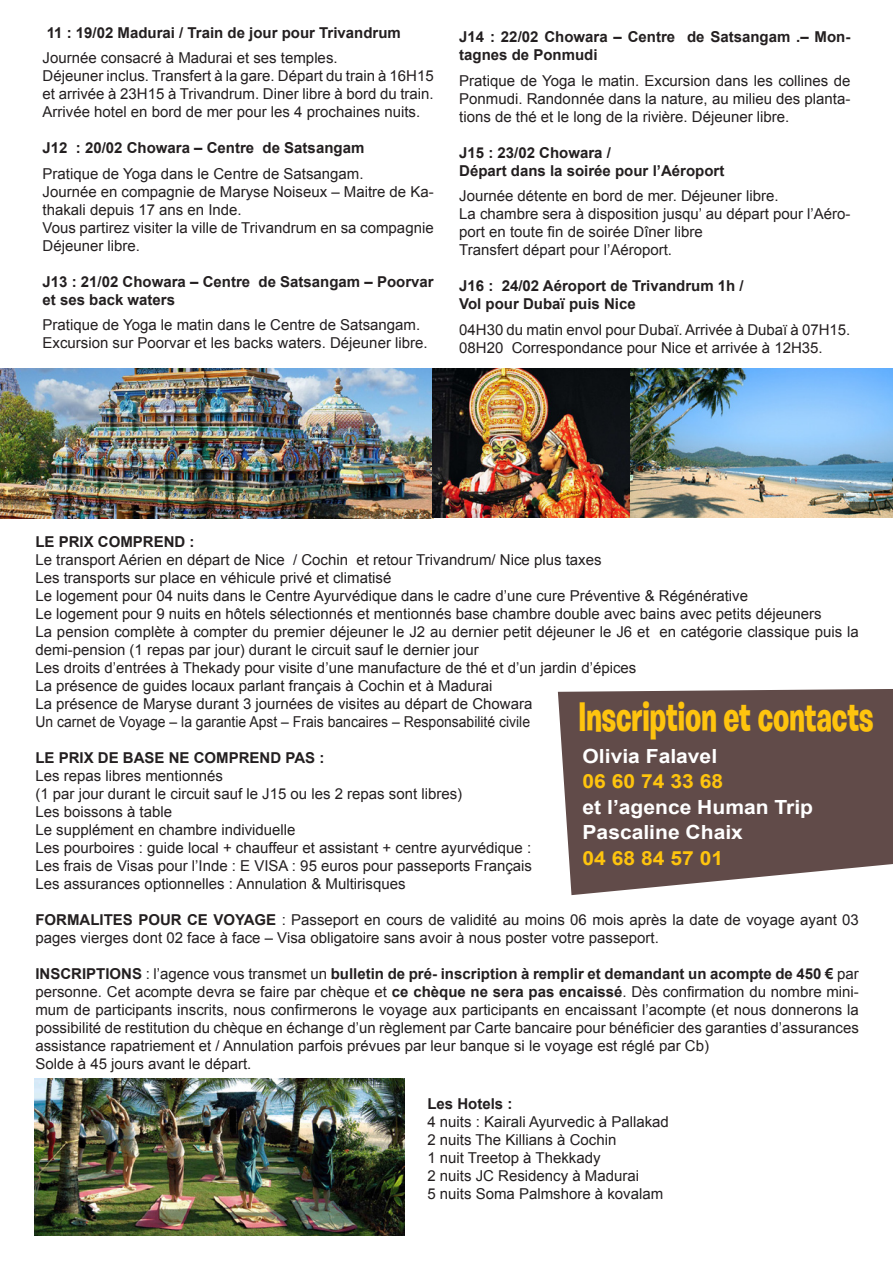
<style>
.page{position:relative;width:893px;height:1263px;background:#fff}
.page>*{position:absolute;margin:0;border:0;box-sizing:border-box;transform-origin:0 0}
.t1{font:700 41.25px "Burbank Big";color:#fec40e;scale:.74 1}
.t2{font:700 19.5px "Arial";color:#fff;scale:1.08 1}
.t3{font:700 19.5px "Arial";color:#fec40e;scale:1.08 1}
.t4{font:15px/18px "Arial";color:#231f20}
.t5{font:700 15px/18px "Arial";color:#231f20}
.t6{font:15px "Arial";color:#231f20;scale:.93 1}
.s1{font-weight:700}
</style>
<div class="page">
<img style="left:0;top:368px;width:434px;height:150px">
<img style="left:432px;top:368px;width:199px;height:149px">
<img style="left:631px;top:368px;width:262px;height:149px">
<img style="left:34px;top:1078px;width:370px;height:157px">
<svg style="left:558px;top:689px;width:335px;height:206px;background:#705c5a"></svg>
<p class="t5" style="left:47px;top:24px;width:356px">11 : 19/02 Madurai / Train de jour pour Trivandrum</p>
<p class="t4" style="left:43px;top:49px;width:297px">Journée consacré à Madurai et ses temples.</p>
<p class="t4" style="left:43px;top:67px;width:393px;text-align:justify">Déjeuner inclus. Transfert à la gare. Départ du train à 16H15 et arrivée à 23H15 à Trivandrum. Diner libre à bord du train.<br>Arrivée hotel en bord de mer pour les 4 prochaines nuits.</p>
<p class="t5" style="left:43px;top:140px;width:323px">J12 : 20/02 Chowara – Centre de Satsangam</p>
<p class="t4" style="left:43px;top:165px;width:323px">Pratique de Yoga dans le Centre de Satsangam.</p>
<p class="t4" style="left:43px;top:183px;width:393px">Journée en compagnie de Maryse Noiseux – Maitre de Ka&shy;thakali depuis 17 ans en Inde.</p>
<p class="t4" style="left:43px;top:219px;width:393px">Vous partirez visiter la ville de Trivandrum en sa compagnie</p>
<p class="t4" style="left:43px;top:237px;width:99px">Déjeuner libre.</p>
<p class="t5" style="left:43px;top:273px;width:393px">J13 : 21/02 Chowara – Centre de Satsangam – Poorvar et ses back waters</p>
<p class="t4" style="left:43px;top:316px;width:379px">Pratique de Yoga le matin dans le Centre de Satsangam.</p>
<p class="t4" style="left:43px;top:334px;width:387px">Excursion sur Poorvar et les backs waters. Déjeuner libre.</p>
<p class="t5" style="left:459px;top:28px;width:393px">J14 : 22/02 Chowara – Centre de Satsangam .– Mon&shy;tagnes de Ponmudi</p>
<p class="t4" style="left:459px;top:71px;width:393px;text-align:justify">Pratique de Yoga le matin. Excursion dans les collines de Ponmudi. Randonnée dans la nature, au milieu des planta&shy;tions de thé et le long de la rivière. Déjeuner libre.</p>
<p class="t5" style="left:459px;top:144px;width:153px">J15 : 23/02 Chowara /</p>
<p class="t5" style="left:459px;top:162px;width:267px">Départ dans la soirée pour l’Aéroport</p>
<p class="t4" style="left:459px;top:187px;width:321px">Journée détente en bord de mer. Déjeuner libre.</p>
<p class="t4" style="left:459px;top:205px;width:393px">La chambre sera à disposition jusqu’ au départ pour l’Aéro&shy;port en toute fin de soirée Dîner libre</p>
<p class="t4" style="left:459px;top:241px;width:214px">Transfert départ pour l’Aéroport.</p>
<p class="t5" style="left:459px;top:277px;width:286px">J16 : 24/02 Aéroport de Trivandrum 1h /</p>
<p class="t5" style="left:459px;top:295px;width:178px">Vol pour Dubaï puis Nice</p>
<p class="t4" style="left:459px;top:320px;width:393px">04H30 du matin envol pour Dubaï. Arrivée à Dubaï à 07H15.</p>
<p class="t4" style="left:459px;top:338px;width:365px">08H20 Correspondance pour Nice et arrivée à 12H35.</p>
<p class="t5" style="left:35px;top:533px;width:161px">LE PRIX COMPREND :</p>
<p class="t4" style="left:35px;top:551px;width:568px">Le transport Aérien en départ de Nice / Cochin et retour Trivandrum/ Nice plus taxes</p>
<p class="t4" style="left:35px;top:569px;width:357px">Les transports sur place en véhicule privé et climatisé</p>
<p class="t4" style="left:35px;top:587px;width:714px">Le logement pour 04 nuits dans le Centre Ayurvédique dans le cadre d’une cure Préventive &amp; Régénérative</p>
<p class="t4" style="left:35px;top:605px;width:788px">Le logement pour 9 nuits en hôtels sélectionnés et mentionnés base chambre double avec bains avec petits déjeuners</p>
<p class="t4" style="left:35px;top:623px;width:825px">La pension complète à compter du premier déjeuner le J2 au dernier petit déjeuner le J6 et en catégorie classique puis la demi-pension (1 repas par jour) durant le circuit sauf le dernier jour</p>
<p class="t4" style="left:35px;top:659px;width:602px">Les droits d’entrées à Thekady pour visite d’une manufacture de thé et d’un jardin d’épices</p>
<p class="t4" style="left:35px;top:677px;width:458px">La présence de guides locaux parlant français à Cochin et à Madurai</p>
<p class="t4" style="left:35px;top:695px;width:498px">La présence de Maryse durant 3 journées de visites au départ de Chowara</p>
<p class="t6" style="left:35px;top:712px;width:533px">Un carnet de Voyage – la garantie Apst – Frais bancaires – Responsabilité civile</p>
<p class="t5" style="left:35px;top:749px;width:290px">LE PRIX DE BASE NE COMPREND PAS :</p>
<p class="t4" style="left:35px;top:767px;width:189px">Les repas libres mentionnés</p>
<p class="t4" style="left:35px;top:785px;width:428px">(1 par jour durant le circuit sauf le J15 ou les 2 repas sont libres)</p>
<p class="t4" style="left:35px;top:803px;width:138px">Les boissons à table</p>
<p class="t4" style="left:35px;top:821px;width:262px">Le supplément en chambre individuelle</p>
<p class="t4" style="left:35px;top:839px;width:497px">Les pourboires : guide local + chauffeur et assistant + centre ayurvédique :</p>
<p class="t4" style="left:35px;top:857px;width:498px">Les frais de Visas pour l’Inde : E VISA : 95 euros pour passeports Français</p>
<p class="t4" style="left:35px;top:875px;width:372px">Les assurances optionnelles : Annulation &amp; Multirisques</p>
<p class="t4" style="left:35px;top:911px;width:825px"><span class="s1">FORMALITES POUR CE VOYAGE</span> : Passeport en cours de validité au moins 06 mois après la date de voyage ayant 03 pages vierges dont 02 face à face – Visa obligatoire sans avoir à nous poster votre passeport.</p>
<p class="t4" style="left:35px;top:965px;width:825px;text-align:justify"><span class="s1">INSCRIPTIONS</span> : l’agence vous transmet un <span class="s1">bulletin de pré- inscription à remplir et demandant un acompte de 450 €</span> par personne. Cet acompte devra se faire par chèque et <span class="s1">ce chèque ne sera pas encaissé</span>. Dès confirmation du nombre mini&shy;mum de participants inscrits, nous confirmerons le voyage aux participants en encaissant l’acompte (et nous donnerons la possibilité de restitution du chèque en échange d’un règlement par Carte bancaire pour bénéficier des garanties d’assurances assistance rapatriement et / Annulation parfois prévues par leur banque si le voyage est réglé par Cb)</p>
<p class="t4" style="left:35px;top:1055px;width:217px">Solde à 45 jours avant le départ.</p>
<p class="t1" style="left:578px;top:691px;width:400px">Inscription et contacts</p>
<p class="t2" style="left:583px;top:743px;width:126px">Olivia Falavel</p>
<p class="t3" style="left:583px;top:768px;width:132px">06 60 74 33 68</p>
<p class="t2" style="left:583px;top:794px;width:215px">et l’agence Human Trip</p>
<p class="t2" style="left:583px;top:819px;width:150px">Pascaline Chaix</p>
<p class="t3" style="left:583px;top:845px;width:132px">04 68 84 57 01</p>
<p class="t5" style="left:427px;top:1095px;width:87px">Les Hotels :</p>
<p class="t4" style="left:427px;top:1113px;width:243px">4 nuits : Kairali Ayurvedic à Pallakad</p>
<p class="t4" style="left:427px;top:1131px;width:190px">2 nuits The Killians à Cochin</p>
<p class="t4" style="left:427px;top:1149px;width:175px">1 nuit Treetop à Thekkady</p>
<p class="t4" style="left:427px;top:1167px;width:213px">2 nuits JC Residency à Madurai</p>
<p class="t4" style="left:427px;top:1185px;width:237px">5 nuits Soma Palmshore à kovalam</p>
</div>
